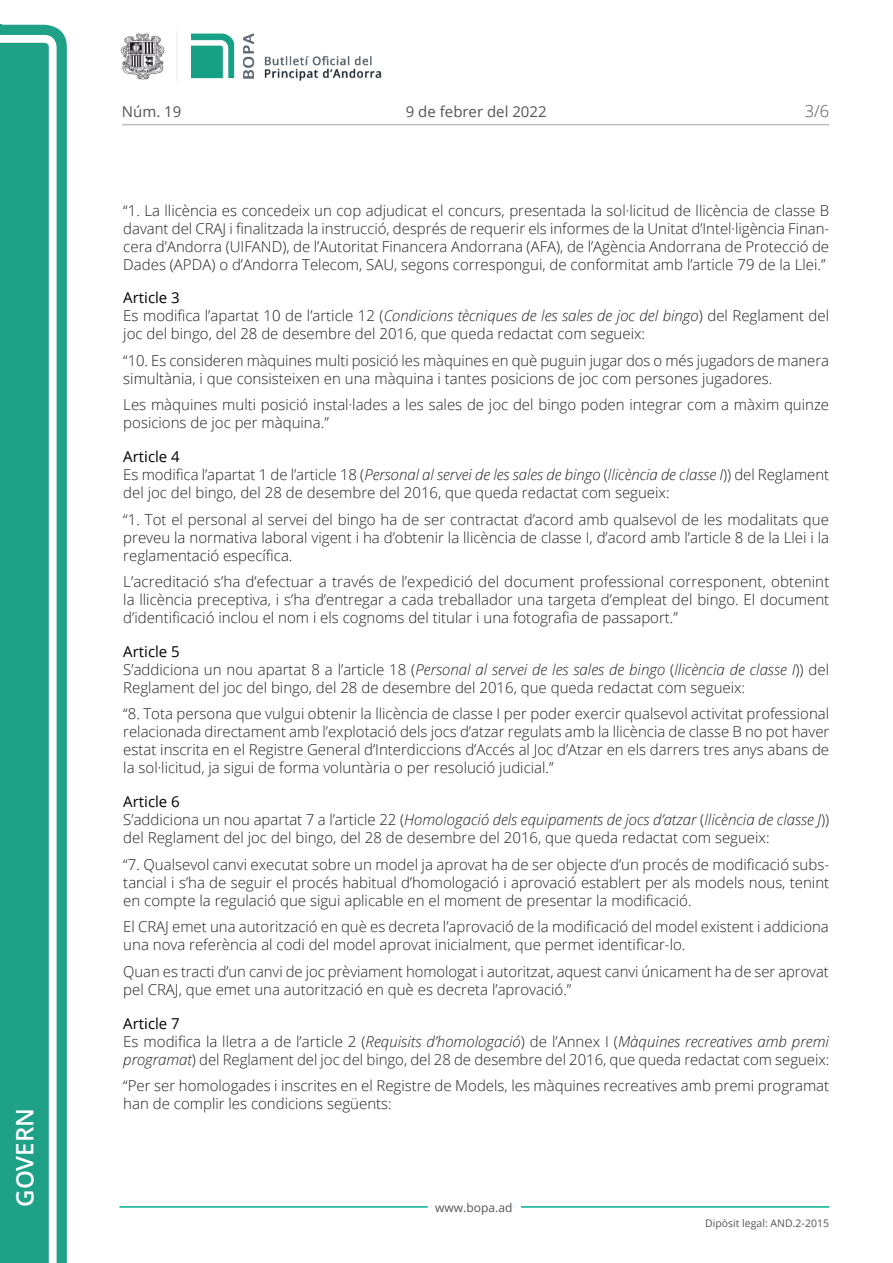
<style>
.page{position:relative;width:893px;height:1263px;background:#fff}
.page>*{position:absolute;margin:0;border:0;box-sizing:border-box;transform-origin:0 0}
.t1{font:600 24px "Open Sans";color:#fff}
.t2{font:300 16.5px "Open Sans";color:#545454}
.Body_text{font:300 15px/18px "Open Sans";color:#231f20}
.Titol_7{font:15px "Open Sans";color:#000}
.t3{font:15px "Open Sans";color:#545454}
.t4{font:12px "Open Sans";color:#545454}
.t5{font:10.5px "Open Sans";color:#545454}
.s1{font-style:italic}
</style>
<div class="page">
<svg style="left:0;top:25px;width:67px;height:1238px;fill:#1ea187"></svg>
<div style="left:0;top:43px;width:49px;height:1220px;background:#1ea187"></div>
<img style="left:122px;top:32px;width:260px;height:49px">
<hr style="left:119px;top:1206px;width:309px;height:2px;background:#00ae91">
<hr style="left:521px;top:1206px;width:308px;height:2px;background:#00ae91">
<hr style="left:122px;top:124px;width:707px;height:1px;background:#bcbdc0">
<h1 class="t1" style="left:8px;top:1207px;width:100px;rotate:-90deg">Govern</h1>
<p class="t3" style="left:122px;top:102px;width:61px">Núm. 19</p>
<p class="t3" style="left:406px;top:102px;width:142px">9 de febrer del 2022</p>
<p class="t2" style="left:805px;top:100px;width:26px">3/6</p>
<p class="Body_text" style="left:123px;top:201px;width:707px;text-align:justify">“1. La llicència es concedeix un cop adjudicat el concurs, presentada la sol·licitud de llicència de classe B davant del CRAJ i finalitzada la instrucció, després de requerir els informes de la Unitat d’Intel·ligència Finan&shy;cera d’Andorra (UIFAND), de l’Autoritat Financera Andorrana (AFA), de l’Agència Andorrana de Protecció de Dades (APDA) o d’Andorra Telecom, SAU, segons correspongui, de conformitat amb l’article 79 de la Llei.”</p>
<p class="Titol_7" style="left:123px;top:288px;width:58px">Article 3</p>
<p class="Body_text" style="left:123px;top:306px;width:707px">Es modifica l’apartat 10 de l’article 12 (<span class="s1">Condicions tècniques de les sales de joc del bingo</span>) del Reglament del joc del bingo, del 28 de desembre del 2016, que queda redactat com segueix:</p>
<p class="Body_text" style="left:123px;top:351px;width:707px">“10. Es consideren màquines multi posició les màquines en què puguin jugar dos o més jugadors de manera simultània, i que consisteixen en una màquina i tantes posicions de joc com persones jugadores.</p>
<p class="Body_text" style="left:123px;top:395px;width:707px">Les màquines multi posició instal·lades a les sales de joc del bingo poden integrar com a màxim quinze posicions de joc per màquina.”</p>
<p class="Titol_7" style="left:123px;top:446px;width:58px">Article 4</p>
<p class="Body_text" style="left:123px;top:465px;width:707px">Es modifica l’apartat 1 de l’article 18 (<span class="s1">Personal al servei de les sales de bingo</span> (<span class="s1">llicència de classe I</span>)) del Reglament del joc del bingo, del 28 de desembre del 2016, que queda redactat com segueix:</p>
<p class="Body_text" style="left:123px;top:510px;width:707px;text-align:justify">“1. Tot el personal al servei del bingo ha de ser contractat d’acord amb qualsevol de les modalitats que preveu la normativa laboral vigent i ha d’obtenir la llicència de classe I, d’acord amb l’article 8 de la Llei i la reglamentació específica.</p>
<p class="Body_text" style="left:123px;top:572px;width:708px;text-align:justify">L’acreditació s’ha d’efectuar a través de l’expedició del document professional corresponent, obtenint la llicència preceptiva, i s’ha d’entregar a cada treballador una targeta d’empleat del bingo. El document d’identificació inclou el nom i els cognoms del titular i una fotografia de passaport.”</p>
<p class="Titol_7" style="left:123px;top:641px;width:58px">Article 5</p>
<p class="Body_text" style="left:123px;top:660px;width:707px">S’addiciona un nou apartat 8 a l’article 18 (<span class="s1">Personal al servei de les sales de bingo</span> (<span class="s1">llicència de classe I</span>)) del<br>Reglament del joc del bingo, del 28 de desembre del 2016, que queda redactat com segueix:</p>
<p class="Body_text" style="left:123px;top:705px;width:708px;text-align:justify">“8. Tota persona que vulgui obtenir la llicència de classe I per poder exercir qualsevol activitat professional relacionada directament amb l’explotació dels jocs d’atzar regulats amb la llicència de classe B no pot haver estat inscrita en el Registre General d’Interdiccions d’Accés al Joc d’Atzar en els darrers tres anys abans de la sol·licitud, ja sigui de forma voluntària o per resolució judicial.”</p>
<p class="Titol_7" style="left:123px;top:791px;width:58px">Article 6</p>
<p class="Body_text" style="left:123px;top:810px;width:707px">S’addiciona un nou apartat 7 a l’article 22 (<span class="s1">Homologació dels equipaments de jocs d’atzar</span> (<span class="s1">llicència de classe J</span>)) del Reglament del joc del bingo, del 28 de desembre del 2016, que queda redactat com segueix:</p>
<p class="Body_text" style="left:123px;top:855px;width:707px;text-align:justify">“7. Qualsevol canvi executat sobre un model ja aprovat ha de ser objecte d’un procés de modificació subs&shy;tancial i s’ha de seguir el procés habitual d’homologació i aprovació establert per als models nous, tenint en compte la regulació que sigui aplicable en el moment de presentar la modificació.</p>
<p class="Body_text" style="left:123px;top:917px;width:707px">El CRAJ emet una autorització en què es decreta l’aprovació de la modificació del model existent i addiciona una nova referència al codi del model aprovat inicialment, que permet identificar-lo.</p>
<p class="Body_text" style="left:123px;top:962px;width:707px">Quan es tracti d’un canvi de joc prèviament homologat i autoritzat, aquest canvi únicament ha de ser aprovat pel CRAJ, que emet una autorització en què es decreta l’aprovació.”</p>
<p class="Titol_7" style="left:123px;top:1013px;width:58px">Article 7</p>
<p class="Body_text" style="left:123px;top:1032px;width:708px">Es modifica la lletra a de l’article 2 (<span class="s1">Requisits d’homologació</span>) de l’Annex I (<span class="s1">Màquines recreatives amb premi programat</span>) del Reglament del joc del bingo, del 28 de desembre del 2016, que queda redactat com segueix:</p>
<p class="Body_text" style="left:123px;top:1076px;width:707px">“Per ser homologades i inscrites en el Registre de Models, les màquines recreatives amb premi programat han de complir les condicions següents:</p>
<p class="t4" style="left:435px;top:1199px;width:79px">www.bopa.ad</p>
<p class="t5" style="left:705px;top:1216px;width:125px">Dipòsit legal: AND.2-2015</p>
</div>
